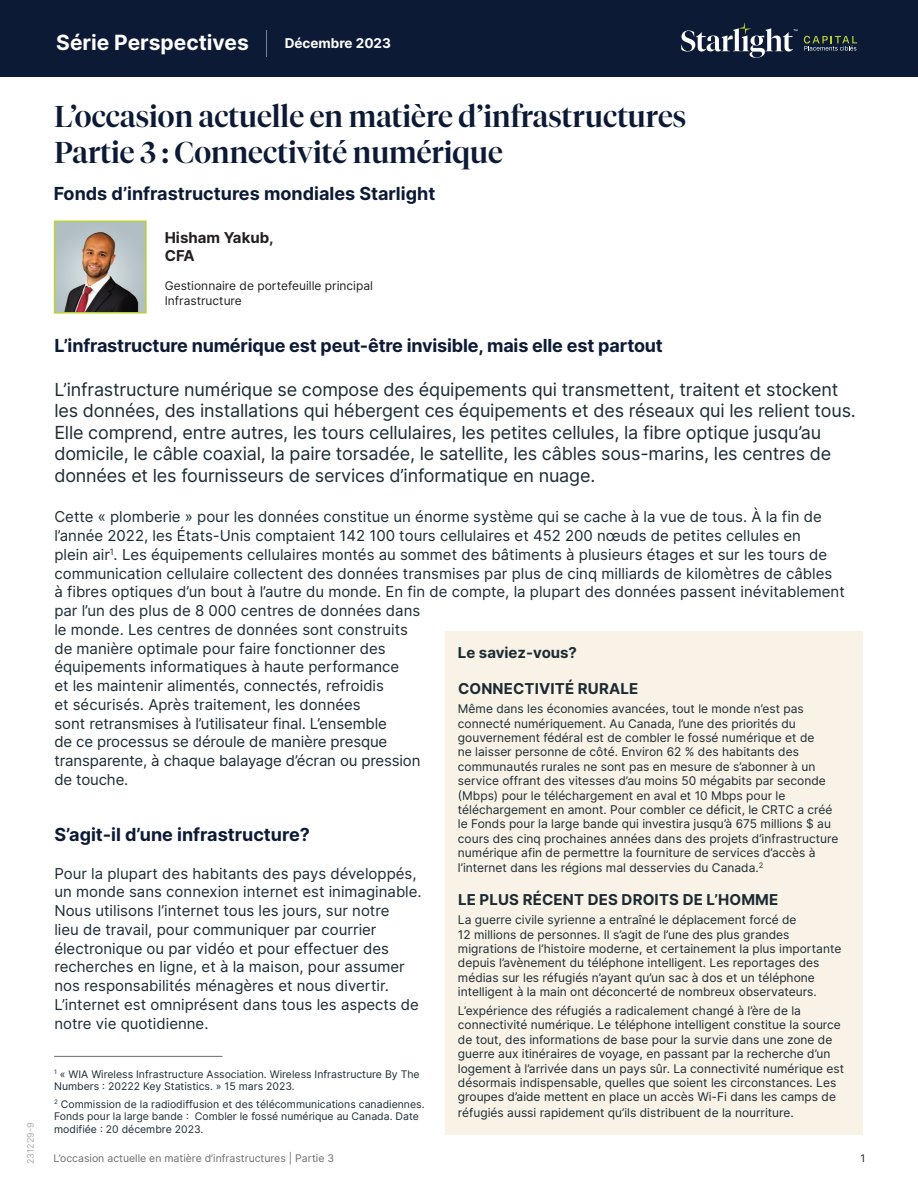
<style>
.page{position:relative;width:918px;height:1188px;background:#fff}
.page>*{position:absolute;margin:0;border:0;box-sizing:border-box;transform-origin:0 0}
.t1{font:500 30px/36px "Tiempos Fine";color:#0c1a35}
.t2{font:700 21px "Inter";color:#fff}
.t3{font:18px/21.6px "Inter";letter-spacing:-.01em;color:#1c2b33}
.t4{font:700 18px "Inter";letter-spacing:-.01em;color:#0c1a35}
.t5{font:15px/18.8px "Inter";color:#1c2b33}
.t6{font:700 15px "Inter";color:#1c2b33}
.t7{font:500 15px "Tiempos Fine";color:#fff}
.t8{font:700 15px/18px "Inter";color:#231f20}
.t9{font:700 13.5px "Inter";color:#fff}
.t10{font:12px/14.4px "Inter";color:#1c2b33}
.t11{font:12px/14.4px "Inter";color:#231f20}
.t12{font:10.5px/12.6px "Inter";color:#1c2b33}
.t13{font:10.5px "Inter";color:#6c6d70}
.t14{font:10.5px "Inter";color:#231f20}
.t15{font:9px "Inter";color:#a8a9ad}
</style>
<div class="page">
<img style="left:57px;top:224px;width:87px;height:87px">
<div style="left:54px;top:221px;width:93px;height:93px;border:2px solid #bad232"></div>
<hr style="left:54px;top:1056px;width:168px;height:1px;background:#6c6d70">
<div style="left:446px;top:632px;width:417px;height:503px;background:#f9f2e6"></div>
<div style="left:0;top:0;width:918px;height:77px;background:#0c1a35"></div>
<svg style="left:681px;top:23px;width:116px;height:35px"></svg>
<svg style="left:804px;top:36px;width:53px;height:15px"></svg>
<svg style="left:266px;top:31px;width:1px;height:26px"></svg>
<p class="t15" style="left:24px;top:1164px;width:43px;rotate:-90deg">231229-9</p>
<h2 class="t2" style="left:56px;top:26px;width:194px">Série Perspectives</h2>
<p class="t9" style="left:285px;top:33px;width:108px">Décembre 2023</p>
<p class="t7" style="left:54px;top:35px;width:226px">Partie 3 : Connectivité numérique</p>
<h1 class="t1" style="left:54px;top:98px;width:634px">L’occasion actuelle en matière d’infrastructures<br>Partie 3 : Connectivité numérique</h1>
<h3 class="t4" style="left:54px;top:180px;width:383px">Fonds d’infrastructures mondiales Starlight</h3>
<p class="t8" style="left:165px;top:229px;width:111px">Hisham Yakub,<br>CFA</p>
<p class="t11" style="left:165px;top:278px;width:210px">Gestionnaire de portefeuille principal<br>Infrastructure</p>
<h3 class="t4" style="left:54px;top:332px;width:610px">L’infrastructure numérique est peut-être invisible, mais elle est partout</h3>
<p class="t3" style="left:54px;top:378px;width:803px">L’infrastructure numérique se compose des équipements qui transmettent, traitent et stockent les données, des installations qui hébergent ces équipements et des réseaux qui les relient tous.<br>Elle comprend, entre autres, les tours cellulaires, les petites cellules, la fibre optique jusqu’au domicile, le câble coaxial, la paire torsadée, le satellite, les câbles sous-marins, les centres de données et les fournisseurs de services d’informatique en nuage.</p>
<p class="t5" style="left:54px;top:507px;width:792px">Cette « plomberie » pour les données constitue un énorme système qui se cache à la vue de tous. À la fin de l’année 2022, les États-Unis comptaient 142 100 tours cellulaires et 452 200 nœuds de petites cellules en<br>plein air<sup>1</sup>. Les équipements cellulaires montés au sommet des bâtiments à plusieurs étages et sur les tours de communication cellulaire collectent des données transmises par plus de cinq milliards de kilomètres de câbles<br>à fibres optiques d’un bout à l’autre du monde. En fin de compte, la plupart des données passent inévitablement par l’un des plus de 8 000 centres de données dans<br>le monde. Les centres de données sont construits<br>de manière optimale pour faire fonctionner des<br>équipements informatiques à haute performance<br>et les maintenir alimentés, connectés, refroidis<br>et sécurisés. Après traitement, les données<br>sont retransmises à l’utilisateur final. L’ensemble<br>de ce processus se déroule de manière presque<br>transparente, à chaque balayage d’écran ou pression<br>de touche.</p>
<p class="t6" style="left:458px;top:642px;width:121px">Le saviez-vous?</p>
<p class="t6" style="left:458px;top:678px;width:182px">CONNECTIVITÉ RURALE</p>
<p class="t10" style="left:458px;top:701px;width:382px">Même dans les économies avancées, tout le monde n’est pas connecté numériquement. Au Canada, l’une des priorités du gouvernement fédéral est de combler le fossé numérique et de<br>ne laisser personne de côté. Environ 62 % des habitants des communautés rurales ne sont pas en mesure de s’abonner à un service offrant des vitesses d’au moins 50 mégabits par seconde (Mbps) pour le téléchargement en aval et 10 Mbps pour le téléchargement en amont. Pour combler ce déficit, le CRTC a créé le Fonds pour la large bande qui investira jusqu’à 675 millions $ au cours des cinq prochaines années dans des projets d’infrastructure numérique afin de permettre la fourniture de services d’accès à l’internet dans les régions mal desservies du Canada.<sup>2</sup></p>
<p class="t6" style="left:458px;top:889px;width:322px">LE PLUS RÉCENT DES DROITS DE L’HOMME</p>
<p class="t10" style="left:458px;top:912px;width:385px">La guerre civile syrienne a entraîné le déplacement forcé de<br>12 millions de personnes. Il s’agit de l’une des plus grandes migrations de l’histoire moderne, et certainement la plus importante depuis l’avènement du téléphone intelligent. Les reportages des médias sur les réfugiés n’ayant qu’un sac à dos et un téléphone intelligent à la main ont déconcerté de nombreux observateurs.</p>
<p class="t10" style="left:458px;top:1003px;width:388px">L’expérience des réfugiés a radicalement changé à l’ère de la connectivité numérique. Le téléphone intelligent constitue la source de tout, des informations de base pour la survie dans une zone de guerre aux itinéraires de voyage, en passant par la recherche d’un logement à l’arrivée dans un pays sûr. La connectivité numérique est désormais indispensable, quelles que soient les circonstances. Les groupes d’aide mettent en place un accès Wi-Fi dans les camps de réfugiés aussi rapidement qu’ils distribuent de la nourriture.</p>
<h3 class="t4" style="left:54px;top:821px;width:257px">S’agit-il d’une infrastructure?</h3>
<p class="t5" style="left:54px;top:863px;width:369px">Pour la plupart des habitants des pays développés, un monde sans connexion internet est inimaginable.<br>Nous utilisons l’internet tous les jours, sur notre<br>lieu de travail, pour communiquer par courrier électronique ou par vidéo et pour effectuer des recherches en ligne, et à la maison, pour assumer nos responsabilités ménagères et nous divertir.<br>L’internet est omniprésent dans tous les aspects de notre vie quotidienne.</p>
<p class="t12" style="left:54px;top:1068px;width:367px"><sup>1</sup> « WIA Wireless Infrastructure Association. Wireless Infrastructure By The<br>Numbers : 20222 Key Statistics. » 15 mars 2023.</p>
<p class="t12" style="left:54px;top:1097px;width:372px"><sup>2</sup> Commission de la radiodiffusion et des télécommunications canadiennes.<br>Fonds pour la large bande : Combler le fossé numérique au Canada. Date modifiée : 20 décembre 2023.</p>
<p class="t13" style="left:53px;top:1151px;width:282px">L’occasion actuelle en matière d’infrastructures | Partie 3</p>
<p class="t14" style="left:861px;top:1151px;width:6px">1</p>
</div>
